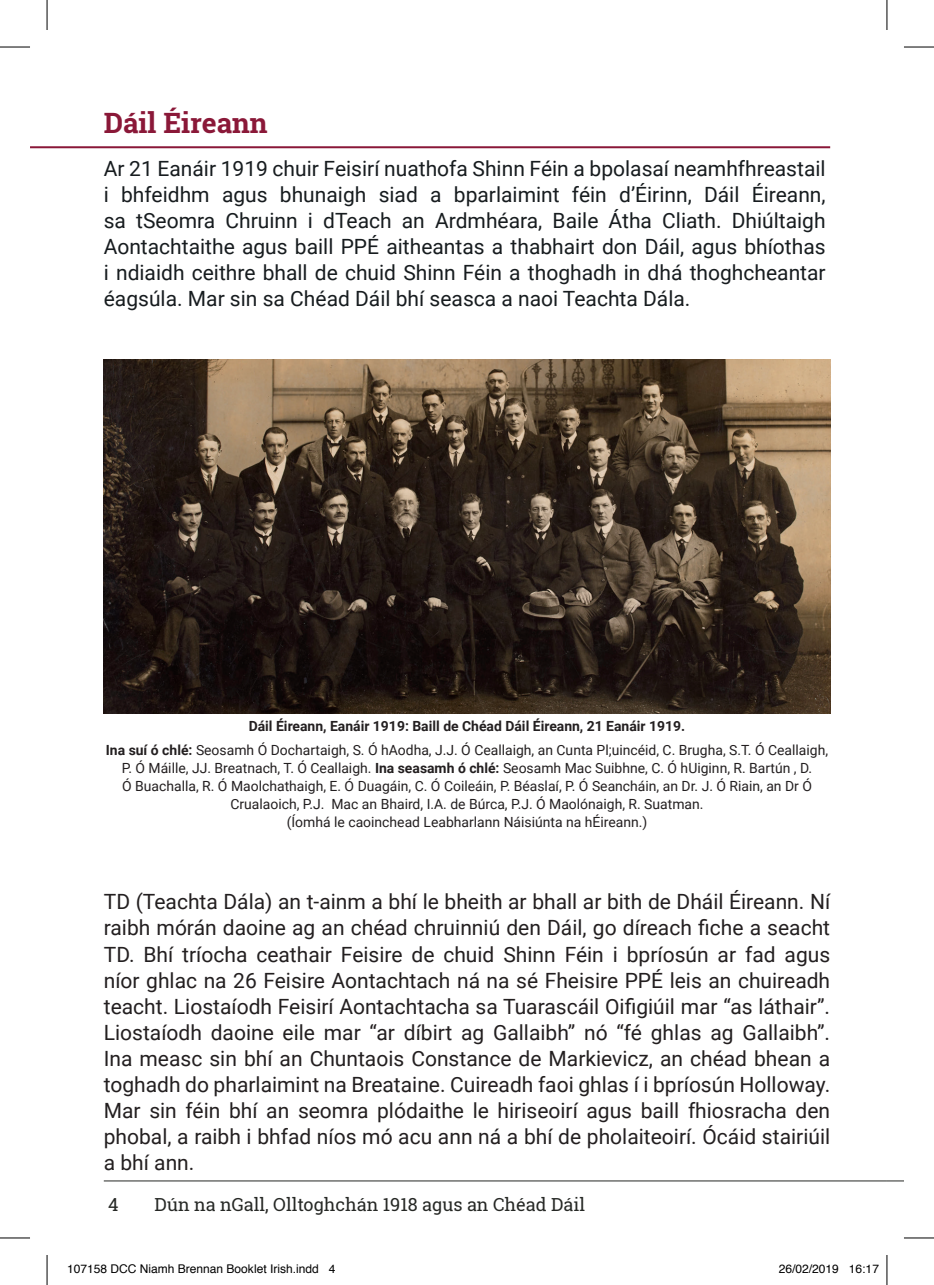
<style>
.page{position:relative;width:934px;height:1285px;background:#fff}
.page>*{position:absolute;margin:0;border:0;box-sizing:border-box;transform-origin:0 0}
.t1{font:700 28px "Roboto Slab";color:#8a1838}
.t2{font:21px/26px "Roboto";color:#231f20;text-align:justify}
.t3{font:21px/26px "Roboto";color:#171c1f;text-align:justify}
.t4{font:18px "Roboto Slab";color:#262825}
.t5{font:14px/18px "Roboto";color:#231f20;text-align:center}
.t6{font:12px "Helvetica";color:#000}
.s1{font-weight:700}
</style>
<div class="page">
<hr style="left:104px;top:1180px;width:782px;height:1px;background:#262825">
<svg style="left:886px;top:1180px;width:17px;height:1px"></svg>
<img style="left:104px;top:359px;width:725px;height:355px">
<hr style="left:30px;top:146px;width:799px;height:2px;background:#8a1838">
<hr style="left:0;top:47px;width:30px;height:1px;background:#000">
<hr style="left:903px;top:47px;width:30px;height:1px;background:#000">
<hr style="left:0;top:1237px;width:30px;height:1px;background:#000">
<hr style="left:903px;top:1237px;width:30px;height:1px;background:#000">
<hr style="left:47px;top:0;width:1px;height:30px;background:#000">
<hr style="left:47px;top:1255px;width:1px;height:30px;background:#000">
<hr style="left:886px;top:0;width:1px;height:30px;background:#000">
<hr style="left:886px;top:1255px;width:1px;height:30px;background:#000">
<h1 class="t1" style="left:104px;top:104px;width:165px">Dáil Éireann</h1>
<p class="t3" style="left:104px;top:155px;width:723px">Ar 21 Eanáir 1919 chuir Feisirí nuathofa Shinn Féin a bpolasaí neamhfhreastail i bhfeidhm agus bhunaigh siad a bparlaimint féin d’Éirinn, Dáil Éireann, sa tSeomra Chruinn i dTeach an Ardmhéara, Baile Átha Cliath. Dhiúltaigh Aontachtaithe agus baill PPÉ aitheantas a thabhairt don Dáil, agus bhíothas i ndiaidh ceithre bhall de chuid Shinn Féin a thoghadh in dhá thoghcheantar éagsúla. Mar sin sa Chéad Dáil bhí seasca a naoi Teachta Dála.</p>
<p class="t5" style="left:106px;top:714px;width:723px;line-height:23.6px"><span class="s1">Dáil Éireann, Eanáir 1919: Baill de Chéad Dáil Éireann, 21 Eanáir 1919.<br>Ina suí ó chlé:</span> Seosamh Ó Dochartaigh, S. Ó hAodha, J.J. Ó Ceallaigh, an Cunta Pl;uincéid, C. Brugha, S.T. Ó Ceallaigh,</p>
<p class="t5" style="left:122px;top:758px;width:691px">P. Ó Máille, JJ. Breatnach, T. Ó Ceallaigh. <span class="s1">Ina seasamh ó chlé:</span> Seosamh Mac Suibhne, C. Ó hUiginn, R. Bartún , D.<br>Ó Buachalla, R. Ó Maolchathaigh, E. Ó Duagáin, C. Ó Coileáin, P. Béaslaí, P. Ó Seancháin, an Dr. J. Ó Riain, an Dr Ó Crualaoich, P.J. Mac an Bhaird, I.A. de Búrca, P.J. Ó Maolónaigh, R. Suatman.<br>(Íomhá le caoinchead Leabharlann Náisiúnta na hÉireann.)</p>
<p class="t2" style="left:104px;top:888px;width:727px">TD (Teachta Dála) an t-ainm a bhí le bheith ar bhall ar bith de Dháil Éireann. Ní raibh mórán daoine ag an chéad chruinniú den Dáil, go díreach fiche a seacht TD. Bhí tríocha ceathair Feisire de chuid Shinn Féin i bpríosún ar fad agus níor ghlac na 26 Feisire Aontachtach ná na sé Fheisire PPÉ leis an chuireadh teacht. Liostaíodh Feisirí Aontachtacha sa Tuarascáil Oifigiúil mar “as láthair”.<br>Liostaíodh daoine eile mar “ar díbirt ag Gallaibh” nó “fé ghlas ag Gallaibh”.<br>Ina measc sin bhí an Chuntaois Constance de Markievicz, an chéad bhean a toghadh do pharlaimint na Breataine. Cuireadh faoi ghlas í i bpríosún Holloway.<br>Mar sin féin bhí an seomra plódaithe le hiriseoirí agus baill fhiosracha den phobal, a raibh i bhfad níos mó acu ann ná a bhí de pholaiteoirí. Ócáid stairiúil a bhí ann.</p>
<p class="t4" style="left:108px;top:1192px;width:12px">4</p>
<p class="t4" style="left:154px;top:1192px;width:432px">Dún na nGall, Olltoghchán 1918 agus an Chéad Dáil</p>
<p class="t6" style="left:67px;top:1259px;width:270px">107158 DCC Niamh Brennan Booklet Irish.indd 4</p>
<p class="t6" style="left:778px;top:1259px;width:102px">26/02/2019 16:17</p>
</div>
